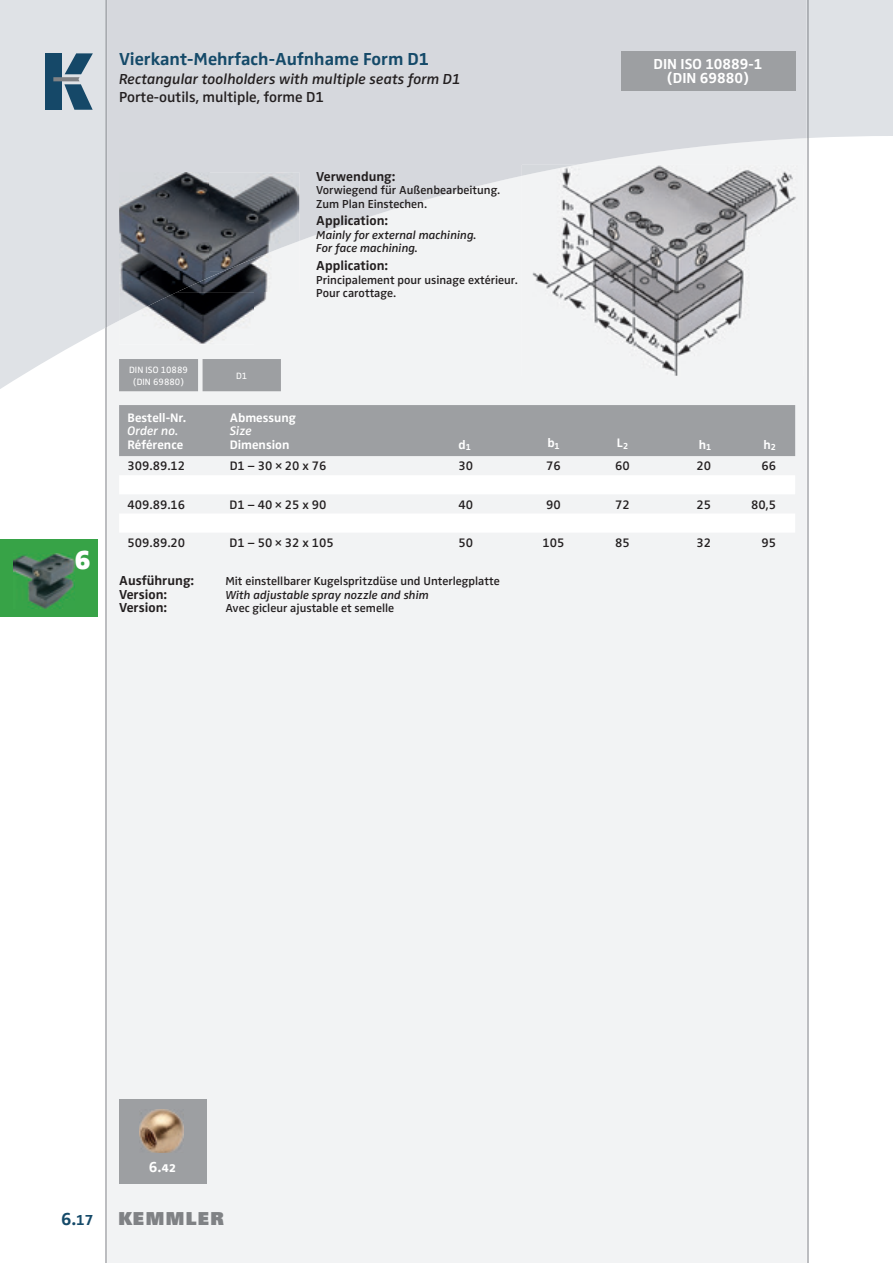
<style>
.page{position:relative;width:893px;height:1263px;background:#fff}
.page>*{position:absolute;margin:0;border:0;box-sizing:border-box;transform-origin:0 0}
.t1{font:900 27px "Zwo OT";color:#fff}
.t2{font:700 18px "Zwo OT";color:#154a69}
.t3{font:900 18px "Zurich BT";letter-spacing:.04em;color:#808285}
.t4{font:italic 600 15px "Zwo OT";color:#231f20}
.t5{font:600 15px "Zwo OT";color:#231f20}
.t6{font:700 15px/13.5px "Zwo OT";color:#fff;text-align:center}
.t7{font:700 13.5px "Zwo OT";color:#231f20}
.t8{font:600 12.75px "Zwo OT";color:#231f20}
.t9{font:700 12.75px "Zwo OT";color:#fff}
.t10{font:italic 600 12.75px "Zwo OT";color:#fff}
.t11{font:600 12px/13.5px "Zwo OT";color:#231f20}
.t12{font:italic 600 12px/13.5px "Zwo OT";color:#231f20}
.t13{font:9.45px/12px "Zwo OT";color:#fff;text-align:center}
.s1{font-size:15px}
</style>
<div class="page">
<div style="left:107px;top:389px;width:699px;height:874px;background:#f2f3f4"></div>
<hr style="left:106px;top:0;width:1px;height:1263px;background:#bcbdc0">
<hr style="left:807px;top:0;width:2px;height:1263px;background:#bcbdc0">
<svg style="left:0;top:0;width:893px;height:389px;fill:#dfe2e6"></svg>
<svg style="left:107px;top:0;width:700px;height:327px;fill:#d6d8dd"></svg>
<svg style="left:106px;top:0;width:1px;height:328px"></svg>
<svg style="left:807px;top:0;width:2px;height:138px"></svg>
<div style="left:46px;top:53px;width:16px;height:57px;background:#154868"></div>
<svg style="left:53px;top:53px;width:40px;height:57px"></svg>
<div style="left:621px;top:51px;width:174px;height:39px;background:#9d9fa2"></div>
<div style="left:0;top:539px;width:98px;height:78px;background:#37a347"></div>
<img style="left:13px;top:553px;width:61px;height:56px">
<div style="left:119px;top:405px;width:676px;height:51px;background:#9d9fa2"></div>
<svg style="left:119px;top:475px;width:676px;height:58px"></svg>
<img style="left:224px;top:271px;width:75px;height:22px">
<img style="left:119px;top:293px;width:180px;height:51px">
<img style="left:119px;top:172px;width:180px;height:99px">
<img style="left:119px;top:271px;width:105px;height:50px">
<img style="left:522px;top:165px;width:282px;height:211px">
<img style="left:522px;top:165px;width:55px;height:11px">
<div style="left:119px;top:359px;width:162px;height:32px;background:#9d9fa2"></div>
<div style="left:119px;top:1099px;width:87px;height:85px;background:#9d9fa2"></div>
<img style="left:140px;top:1110px;width:44px;height:43px">
<h2 class="t2" style="left:119px;top:49px;width:312px">Vierkant-Mehrfach-Aufnhame Form D1</h2>
<p class="t4" style="left:119px;top:70px;width:343px">Rectangular toolholders with multiple seats form D1</p>
<p class="t5" style="left:119px;top:89px;width:207px">Porte-outils, multiple, forme D1</p>
<p class="t13" style="left:129px;top:364px;width:60px">DIN ISO 10889 (DIN 69880)</p>
<p class="t13" style="left:236px;top:370px;width:13px">D1</p>
<p class="t7" style="left:316px;top:168px;width:81px">Verwendung:</p>
<p class="t11" style="left:316px;top:184px;width:185px">Vorwiegend für Außenbearbeitung.<br>Zum Plan Einstechen.</p>
<p class="t7" style="left:316px;top:213px;width:73px">Application:</p>
<p class="t12" style="left:316px;top:228px;width:161px">Mainly for external machining.<br>For face machining.</p>
<p class="t7" style="left:316px;top:258px;width:73px">Application:</p>
<p class="t11" style="left:316px;top:273px;width:203px">Principalement pour usinage extérieur.<br>Pour carottage.</p>
<p class="t6" style="left:654px;top:58px;width:110px">DIN ISO 10889-1 (DIN 69880)</p>
<h1 class="t1" style="left:75px;top:544px;width:17px">6</h1>
<p class="t9" style="left:128px;top:410px;width:60px">Bestell-Nr.</p>
<p class="t10" style="left:128px;top:424px;width:52px">Order no.</p>
<p class="t9" style="left:128px;top:437px;width:57px">Référence</p>
<p class="t9" style="left:230px;top:410px;width:68px">Abmessung</p>
<p class="t10" style="left:230px;top:424px;width:24px">Size</p>
<p class="t9" style="left:230px;top:437px;width:61px">Dimension</p>
<p class="t9" style="left:459px;top:437px;width:14px">d<sub>1</sub></p>
<p class="t9" style="left:547px;top:436px;width:14px">b<sub>1</sub></p>
<p class="t9" style="left:617px;top:436px;width:13px">L<sub>2</sub></p>
<p class="t9" style="left:699px;top:437px;width:14px">h<sub>1</sub></p>
<p class="t9" style="left:763px;top:437px;width:14px">h<sub>2</sub></p>
<p class="t8" style="left:128px;top:459px;width:59px">309.89.12</p>
<p class="t8" style="left:230px;top:459px;width:98px">D1 – 30 × 20 x 76</p>
<p class="t8" style="left:459px;top:459px;width:16px">30</p>
<p class="t8" style="left:546px;top:459px;width:16px">76</p>
<p class="t8" style="left:615px;top:459px;width:16px">60</p>
<p class="t8" style="left:697px;top:459px;width:16px">20</p>
<p class="t8" style="left:761px;top:459px;width:16px">66</p>
<p class="t8" style="left:128px;top:497px;width:59px">409.89.16</p>
<p class="t8" style="left:230px;top:497px;width:98px">D1 – 40 × 25 x 90</p>
<p class="t8" style="left:458px;top:497px;width:16px">40</p>
<p class="t8" style="left:546px;top:497px;width:16px">90</p>
<p class="t8" style="left:615px;top:497px;width:16px">72</p>
<p class="t8" style="left:697px;top:497px;width:16px">25</p>
<p class="t8" style="left:751px;top:497px;width:26px">80,5</p>
<p class="t8" style="left:128px;top:535px;width:59px">509.89.20</p>
<p class="t8" style="left:230px;top:535px;width:106px">D1 – 50 × 32 x 105</p>
<p class="t8" style="left:458px;top:535px;width:16px">50</p>
<p class="t8" style="left:542px;top:535px;width:24px">105</p>
<p class="t8" style="left:615px;top:535px;width:16px">85</p>
<p class="t8" style="left:696px;top:535px;width:16px">32</p>
<p class="t8" style="left:761px;top:535px;width:16px">95</p>
<p class="t7" style="left:119px;top:573px;width:76px">Ausführung:</p>
<p class="t11" style="left:225px;top:575px;width:276px">Mit einstellbarer Kugelspritzdüse und Unterlegplatte</p>
<p class="t7" style="left:119px;top:586px;width:49px">Version:</p>
<p class="t12" style="left:225px;top:588px;width:205px">With adjustable spray nozzle and shim</p>
<p class="t7" style="left:119px;top:600px;width:49px">Version:</p>
<p class="t11" style="left:225px;top:602px;width:170px">Avec gicleur ajustable et semelle</p>
<p class="t6" style="left:149px;top:1160px;width:29px">6.42</p>
<h2 class="t2" style="left:61px;top:1209px;width:34px">6.<span class="s1">17</span></h2>
<h2 class="t3" style="left:118px;top:1208px;width:108px">KEMMLER</h2>
</div>
